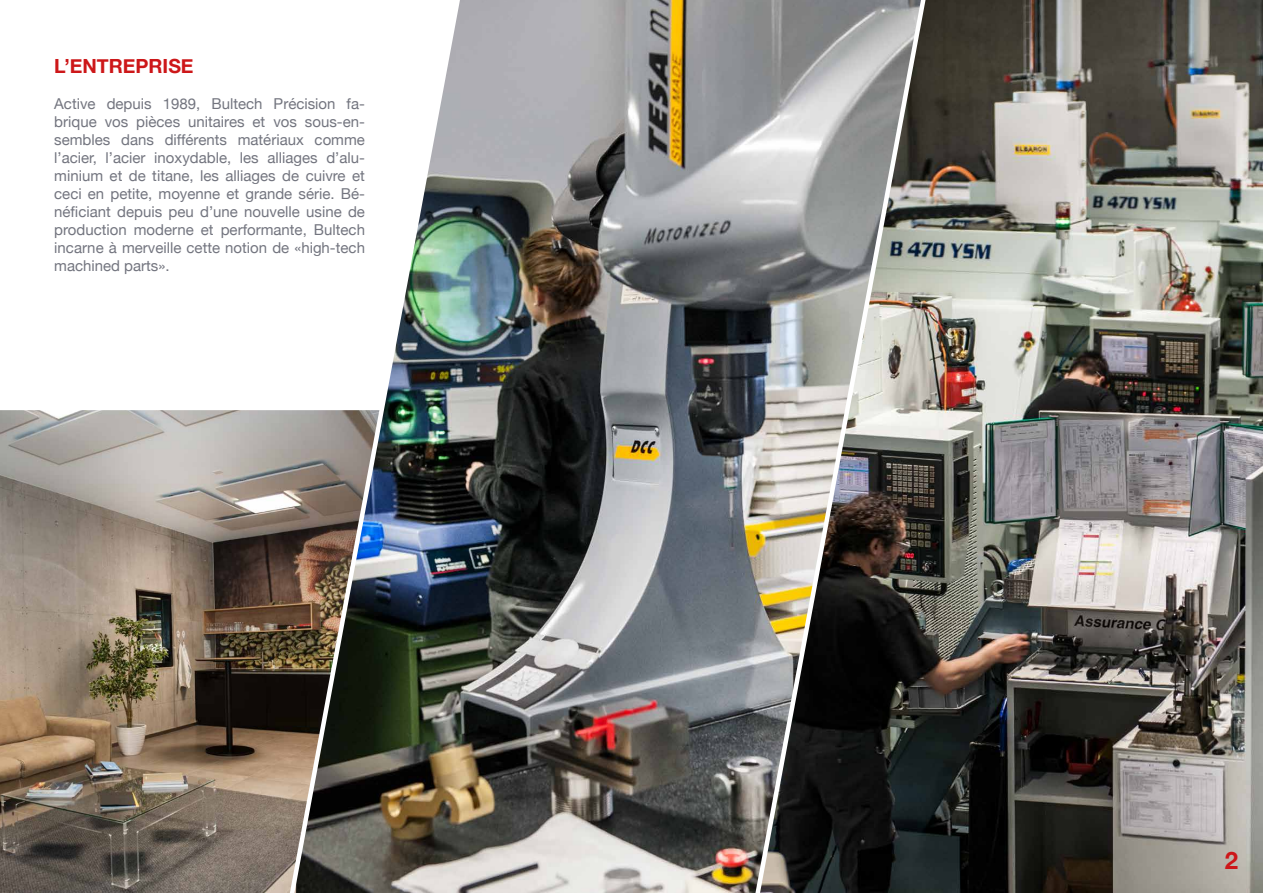
<style>
.page{position:relative;width:1263px;height:893px;background:#fff}
.page>*{position:absolute;margin:0;border:0;box-sizing:border-box;transform-origin:0 0}
.t1{font:700 24px "Helvetica Neue";color:#cd1719}
.t2{font:700 19.5px "Helvetica Neue";color:#cd1719}
.t3{font:15px/18px "Helvetica Neue";color:#73757f;text-align:justify}
</style>
<div class="page">
<img style="left:0;top:410px;width:277px;height:483px">
<img style="left:933px;top:0;width:330px;height:893px">
<img style="left:277px;top:0;width:656px;height:893px">
<h2 class="t2" style="left:54px;top:54px;width:141px">L’ENTREPRISE</h2>
<p class="t3" style="left:54px;top:94px;width:312px">Active depuis 1989, Bultech Précision fa&shy;brique vos pièces unitaires et vos sous-en&shy;sembles dans différents matériaux comme l’acier, l’acier inoxydable, les alliages d’alu&shy;minium et de titane, les alliages de cuivre et ceci en petite, moyenne et grande série. Bé&shy;né-fi-ciant de-puis peu d’une nou-velle usine de production moderne et performante, Bultech incarne à merveille cette notion de «high-tech machined parts».</p>
<h1 class="t1" style="left:1225px;top:845px;width:15px">2</h1>
</div>
